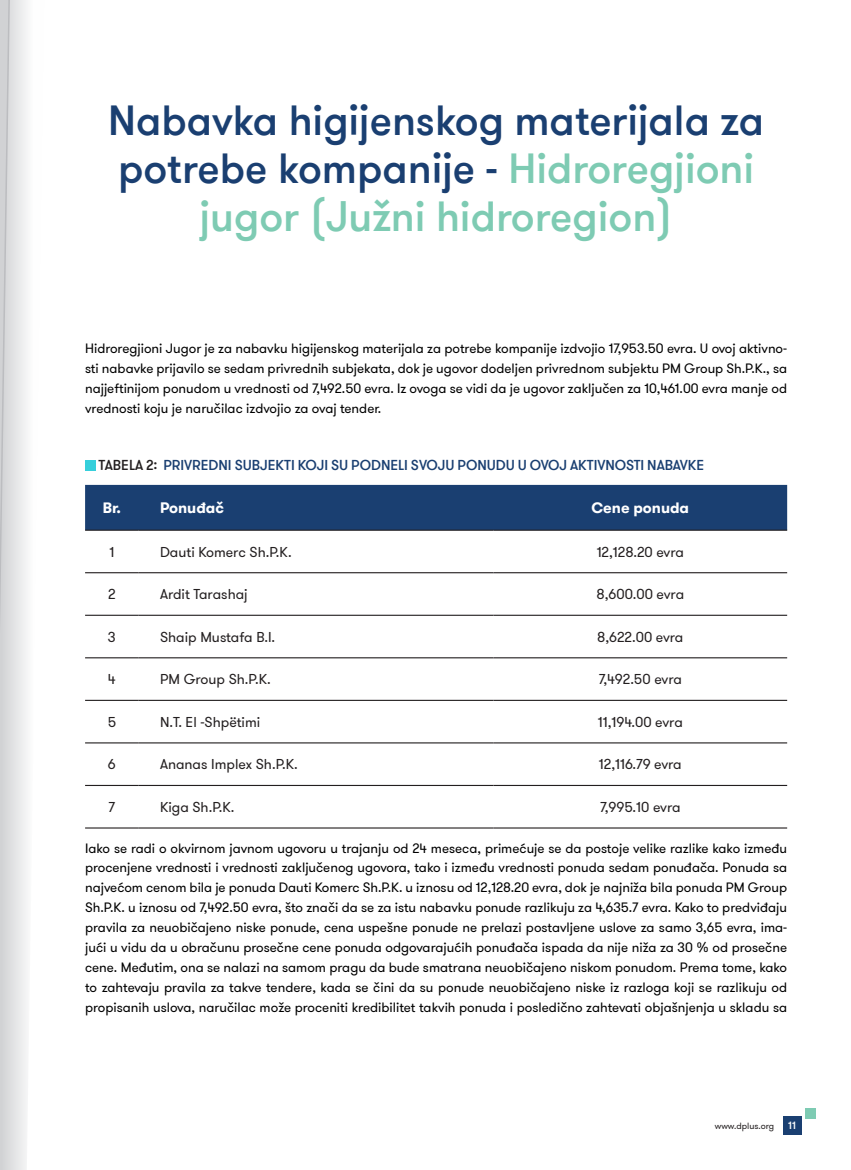
<style>
.page{position:relative;width:851px;height:1170px;background:#fff}
.page>*{position:absolute;margin:0;border:0;box-sizing:border-box;transform-origin:0 0}
.t1{font:500 42px/48px "GT Walsheim Pro";color:#1a3f71;text-align:center}
.t2{font:700 15px "GT Walsheim Pro";color:#fff}
.t3{font:14.25px "GT Walsheim Pro";color:#231f20}
.t4{font:500 14.25px "GT Walsheim Pro";letter-spacing:-.005em;color:#1a3f71}
.t5{font:13.5px/20px "GT Walsheim Pro";color:#000;text-align:justify}
.t6{font:500 10.5px "GT Walsheim Pro";color:#fff}
.t7{font:9px "GT Walsheim Pro";color:#231f20}
.s1{color:#7ecbb3}
.s2{color:#231f20}
</style>
<div class="page">
<div style="left:85px;top:460px;width:11px;height:10px;background:#36cfdb"></div>
<div style="left:85px;top:485px;width:702px;height:44px;background:#1a3f71"></div>
<hr style="left:85px;top:529px;width:54px;height:1px;background:#231f20">
<hr style="left:139px;top:529px;width:354px;height:1px;background:#231f20">
<hr style="left:493px;top:529px;width:294px;height:1px;background:#231f20">
<hr style="left:85px;top:572px;width:54px;height:1px;background:#231f20">
<hr style="left:139px;top:572px;width:354px;height:1px;background:#231f20">
<hr style="left:493px;top:572px;width:294px;height:1px;background:#231f20">
<hr style="left:85px;top:614px;width:54px;height:1px;background:#231f20">
<hr style="left:139px;top:614px;width:354px;height:1px;background:#231f20">
<hr style="left:493px;top:614px;width:294px;height:1px;background:#231f20">
<hr style="left:85px;top:657px;width:54px;height:1px;background:#231f20">
<hr style="left:139px;top:657px;width:354px;height:1px;background:#231f20">
<hr style="left:493px;top:657px;width:294px;height:1px;background:#231f20">
<hr style="left:85px;top:699px;width:54px;height:2px;background:#231f20">
<hr style="left:139px;top:699px;width:354px;height:2px;background:#231f20">
<hr style="left:493px;top:699px;width:294px;height:2px;background:#231f20">
<hr style="left:85px;top:742px;width:54px;height:1px;background:#231f20">
<hr style="left:139px;top:742px;width:354px;height:1px;background:#231f20">
<hr style="left:493px;top:742px;width:294px;height:1px;background:#231f20">
<hr style="left:85px;top:784px;width:54px;height:2px;background:#231f20">
<hr style="left:139px;top:784px;width:354px;height:2px;background:#231f20">
<hr style="left:493px;top:784px;width:294px;height:2px;background:#231f20">
<hr style="left:85px;top:827px;width:54px;height:1px;background:#231f20">
<hr style="left:139px;top:827px;width:354px;height:1px;background:#231f20">
<hr style="left:493px;top:827px;width:294px;height:1px;background:#231f20">
<div style="left:804px;top:1107px;width:11px;height:11px;background:#7ecbb3"></div>
<div style="left:782px;top:1116px;width:19px;height:18px;background:#1a3f71"></div>
<svg style="left:11px;top:0;width:16px;height:1169px;fill:#e7e8e8"></svg>
<svg style="left:0;top:0;width:11px;height:1169px;background:#d4d5d7"></svg>
<h1 class="t1" style="left:108px;top:98px;width:657px">Nabavka higijenskog materijala za potrebe kompanije - <span class="s1">Hidroregjioni jugor (Južni hidroregion)</span></h1>
<p class="t5" style="left:85px;top:339px;width:703px">Hidroregjioni Jugor je za nabavku higijenskog materijala za potrebe kompanije izdvojio 17,953.50 evra. U ovoj aktivno&shy;sti nabavke prijavilo se sedam privrednih subjekata, dok je ugovor dodeljen privrednom subjektu PM Group Sh.P.K., sa najjeftinijom ponudom u vrednosti od 7,492.50 evra. Iz ovoga se vidi da je ugovor zaključen za 10,461.00 evra manje od vrednosti koju je naručilac izdvojio za ovaj tender.</p>
<p class="t4" style="left:99px;top:456px;width:607px"><span class="s2">TABELA 2:</span> PRIVREDNI SUBJEKTI KOJI SU PODNELI SVOJU PONUDU U OVOJ AKTIVNOSTI NABAVKE</p>
<p class="t2" style="left:103px;top:498px;width:20px">Br.</p>
<p class="t2" style="left:160px;top:498px;width:65px">Ponuđač</p>
<p class="t2" style="left:591px;top:498px;width:99px">Cene ponuda</p>
<p class="t3" style="left:109px;top:542px;width:6px">1</p>
<p class="t3" style="left:160px;top:542px;width:133px">Dauti Komerc Sh.P.K.</p>
<p class="t3" style="left:596px;top:542px;width:89px">12,128.20 evra</p>
<p class="t3" style="left:108px;top:585px;width:9px">2</p>
<p class="t3" style="left:160px;top:585px;width:89px">Ardit Tarashaj</p>
<p class="t3" style="left:596px;top:585px;width:89px">8,600.00 evra</p>
<p class="t3" style="left:108px;top:628px;width:9px">3</p>
<p class="t3" style="left:160px;top:628px;width:117px">Shaip Mustafa B.I.</p>
<p class="t3" style="left:597px;top:628px;width:88px">8,622.00 evra</p>
<p class="t3" style="left:108px;top:670px;width:9px">4</p>
<p class="t3" style="left:160px;top:670px;width:112px">PM Group Sh.P.K.</p>
<p class="t3" style="left:598px;top:670px;width:85px">7,492.50 evra</p>
<p class="t3" style="left:108px;top:713px;width:10px">5</p>
<p class="t3" style="left:160px;top:713px;width:102px">N.T. El -Shpëtimi</p>
<p class="t3" style="left:597px;top:713px;width:86px">11,194.00 evra</p>
<p class="t3" style="left:108px;top:755px;width:9px">6</p>
<p class="t3" style="left:160px;top:755px;width:139px">Ananas Implex Sh.P.K.</p>
<p class="t3" style="left:599px;top:755px;width:84px">12,116.79 evra</p>
<p class="t3" style="left:109px;top:798px;width:8px">7</p>
<p class="t3" style="left:160px;top:798px;width:76px">Kiga Sh.P.K.</p>
<p class="t3" style="left:600px;top:798px;width:82px">7,995.10 evra</p>
<p class="t5" style="left:85px;top:838px;width:703px">Iako se radi o okvirnom javnom ugovoru u trajanju od 24 meseca, primećuje se da postoje velike razlike kako između procenjene vrednosti i vrednosti zaključenog ugovora, tako i između vrednosti ponuda sedam ponuđača. Ponuda sa najvećom cenom bila je ponuda Dauti Komerc Sh.P.K. u iznosu od 12,128.20 evra, dok je najniža bila ponuda PM Group Sh.P.K. u iznosu od 7,492.50 evra, što znači da se za istu nabavku ponude razlikuju za 4,635.7 evra. Kako to predviđaju pravila za neuobičajeno niske ponude, cena uspešne ponude ne prelazi postavljene uslove za samo 3,65 evra, ima&shy;jući u vidu da u obračunu prosečne cene ponuda odgovarajućih ponuđača ispada da nije niža za 30 % od prosečne cene. Međutim, ona se nalazi na samom pragu da bude smatrana neuobičajeno niskom ponudom. Prema tome, kako to zahtevaju pravila za takve tendere, kada se čini da su ponude neuobičajeno niske iz razloga koji se razlikuju od propisanih uslova, naručilac može proceniti kredibilitet takvih ponuda i posledično zahtevati objašnjenja u skladu sa</p>
<p class="t7" style="left:714px;top:1119px;width:61px">www.dplus.org</p>
<p class="t6" style="left:788px;top:1118px;width:9px">11</p>
</div>
